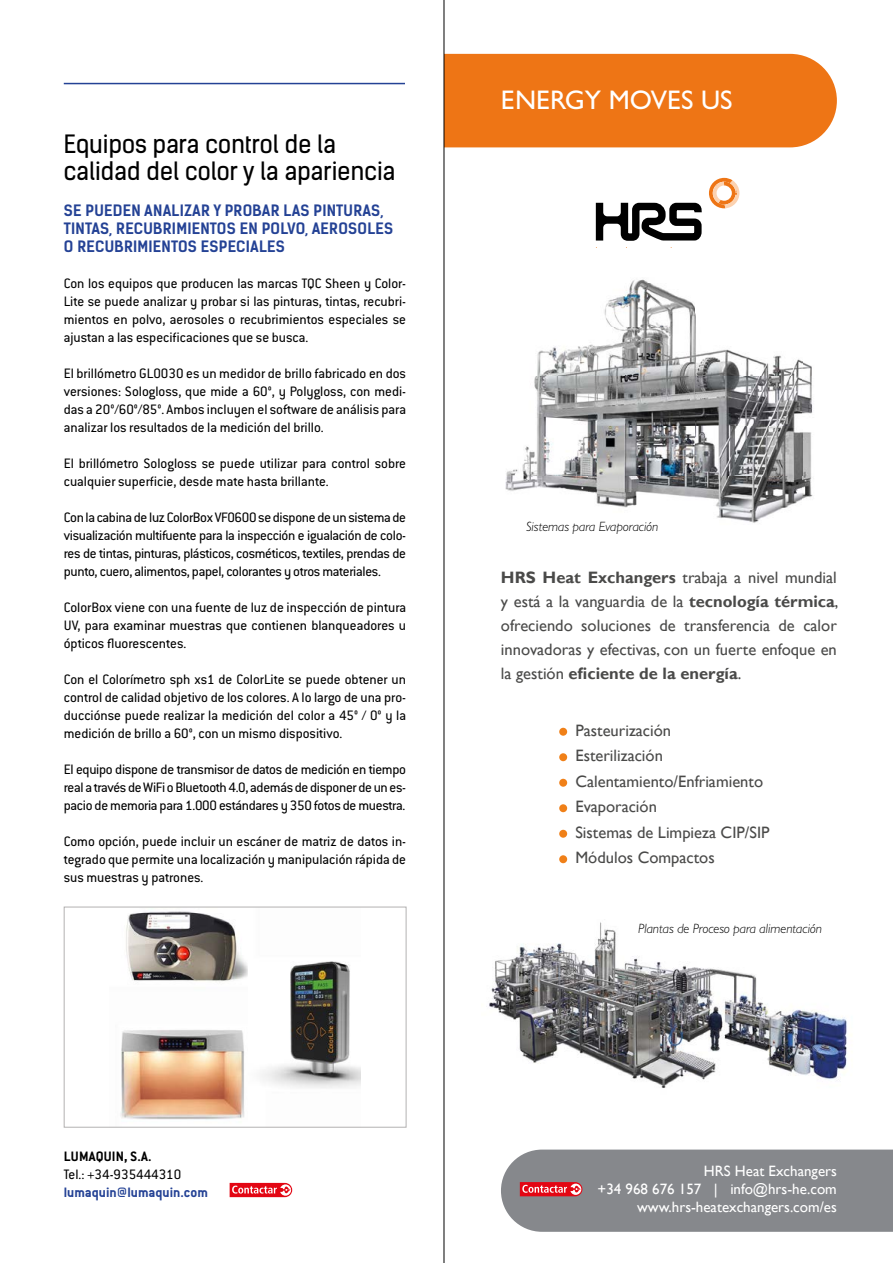
<style>
.page{position:relative;width:893px;height:1263px;background:#fff}
.page>*{position:absolute;margin:0;border:0;box-sizing:border-box;transform-origin:0 0}
.t1{font:500 27px "Gill Sans";color:#fff}
.t2{font:24px/27px "Kelson Sans";color:#000}
.t3{font:16.5px/25.5px "Gill Sans";color:#4a4a49;text-align:justify}
.t4{font:15px/18px "Conduit ITC";color:#000;text-align:justify}
.t5{font:700 15px/18px "Kelson Sans";letter-spacing:.015em;color:#244295}
.t6{font:15px/18px "Gill Sans";color:#fff;text-align:right}
.t7{font:700 15px "Conduit ITC";color:#244295}
.t8{font:700 15px "Conduit ITC";letter-spacing:.015em;color:#000}
.t9{font:italic 300 13.5px "Gill Sans";color:#000}
.s1{font-weight:700}
</style>
<div class="page">
<hr style="left:64px;top:83px;width:589px;height:1px;background:#244295">
<div style="left:405px;top:54px;width:61px;height:54px;background:#fff"></div>
<img style="left:120px;top:911px;width:240px;height:209px">
<div style="left:64px;top:907px;width:342px;height:220px;border:1px solid #b3b2b2"></div>
<div style="left:445px;top:54px;width:392px;height:93px;background:#ee7515"></div>
<svg style="left:595px;top:178px;width:144px;height:63px"></svg>
<div style="left:559px;top:728px;width:8px;height:8px;background:#f08018;border-radius:50%"></div>
<div style="left:559px;top:753px;width:8px;height:8px;background:#f08018;border-radius:50%"></div>
<div style="left:559px;top:779px;width:8px;height:8px;background:#f08018;border-radius:50%"></div>
<div style="left:559px;top:804px;width:8px;height:8px;background:#f08018;border-radius:50%"></div>
<div style="left:559px;top:830px;width:8px;height:8px;background:#f08018;border-radius:50%"></div>
<div style="left:559px;top:855px;width:8px;height:8px;background:#f08018;border-radius:50%"></div>
<img style="left:505px;top:279px;width:308px;height:244px">
<img style="left:489px;top:922px;width:358px;height:166px">
<hr style="left:444px;top:0;width:1px;height:1263px;background:#000">
<svg style="left:501px;top:1149px;width:392px;height:83px;background:#8d8a8e"></svg>
<svg style="left:230px;top:1183px;width:62px;height:14px"></svg>
<h2 class="t2" style="left:64px;top:131px;width:333px">Equipos para control de la calidad del color y la apariencia</h2>
<p class="t5" style="left:64px;top:201px;width:331px">SE PUEDEN ANALIZAR Y PROBAR LAS PINTURAS,<br>TINTAS, RECUBRIMIENTOS EN POLVO, AEROSOLES<br>O RECUBRIMIENTOS ESPECIALES</p>
<p class="t4" style="left:64px;top:274px;width:344px">Con los equipos que producen las marcas TQC Sheen y Color-Lite se puede analizar y probar si las pinturas, tintas, recubri&shy;mientos en polvo, aerosoles o recubrimientos especiales se ajustan a las especificaciones que se busca.</p>
<p class="t4" style="left:64px;top:364px;width:344px">El brillómetro GL0030 es un medidor de brillo fabricado en dos versiones: Sologloss, que mide a 60°, y Polygloss, con medi&shy;das a 20°/60°/85°. Ambos incluyen el software de análisis para analizar los resultados de la medición del brillo.</p>
<p class="t4" style="left:64px;top:454px;width:344px">El brillómetro Sologloss se puede utilizar para control sobre cualquier superficie, desde mate hasta brillante.</p>
<p class="t4" style="left:64px;top:508px;width:344px">Con la cabina de luz ColorBox VF0600 se dispone de un sistema de visualización multifuente para la inspección e igualación de colo&shy;res de tintas, pinturas, plásticos, cosméticos, textiles, prendas de punto, cuero, alimentos, papel, colorantes y otros materiales.</p>
<p class="t4" style="left:64px;top:598px;width:344px">ColorBox viene con una fuente de luz de inspección de pintura UV, para examinar muestras que contienen blanqueadores u ópticos fluorescentes.</p>
<p class="t4" style="left:64px;top:670px;width:344px">Con el Colorímetro sph xs1 de ColorLite se puede obtener un control de calidad objetivo de los colores. A lo largo de una pro&shy;ducciónse puede realizar la medición del color a 45° / 0° y la medición de brillo a 60°, con un mismo dispositivo.</p>
<p class="t4" style="left:64px;top:760px;width:344px">El equipo dispone de transmisor de datos de medición en tiempo real a través de WiFi o Bluetooth 4.0, además de disponer de un es&shy;pacio de memoria para 1.000 estándares y 350 fotos de muestra.</p>
<p class="t4" style="left:64px;top:832px;width:344px">Como opción, puede incluir un escáner de matriz de datos in&shy;tegrado que permite una localización y manipulación rápida de sus muestras y patrones.</p>
<p class="t8" style="left:64px;top:1147px;width:89px">LUMAQUIN, S.A.</p>
<p class="t4" style="left:64px;top:1165px;width:119px">Tel.: +34-935444310</p>
<p class="t7" style="left:64px;top:1183px;width:146px">lumaquin@lumaquin.com</p>
<h1 class="t1" style="left:501px;top:84px;width:233px">ENERGY MOVES US</h1>
<p class="t9" style="left:526px;top:518px;width:134px">Sistemas para Evaporación</p>
<p class="t3" style="left:501px;top:566px;width:339px;line-height:24px"><span class="s1">HRS Heat Exchangers</span> trabaja a nivel mundial y está a la vanguardia de la <span class="s1">tecnología térmica</span>, ofreciendo soluciones de transferencia de calor innovadoras y efectivas, con un fuerte enfoque en la gestión <span class="s1">eficiente de la energía</span>.</p>
<p class="t3" style="left:575px;top:718px;width:196px;text-align:left">Pasteurización<br>Esterilización<br>Calentamiento/Enfriamiento<br>Evaporación<br>Sistemas de Limpieza CIP/SIP<br>Módulos Compactos</p>
<p class="t9" style="left:638px;top:920px;width:185px">Plantas de Proceso para alimentación</p>
<p class="t6" style="left:598px;top:1162px;width:241px">HRS Heat Exchangers<br>+34 968 676 157 | info@hrs-he.com www.hrs-heatexchangers.com/es</p>
</div>
